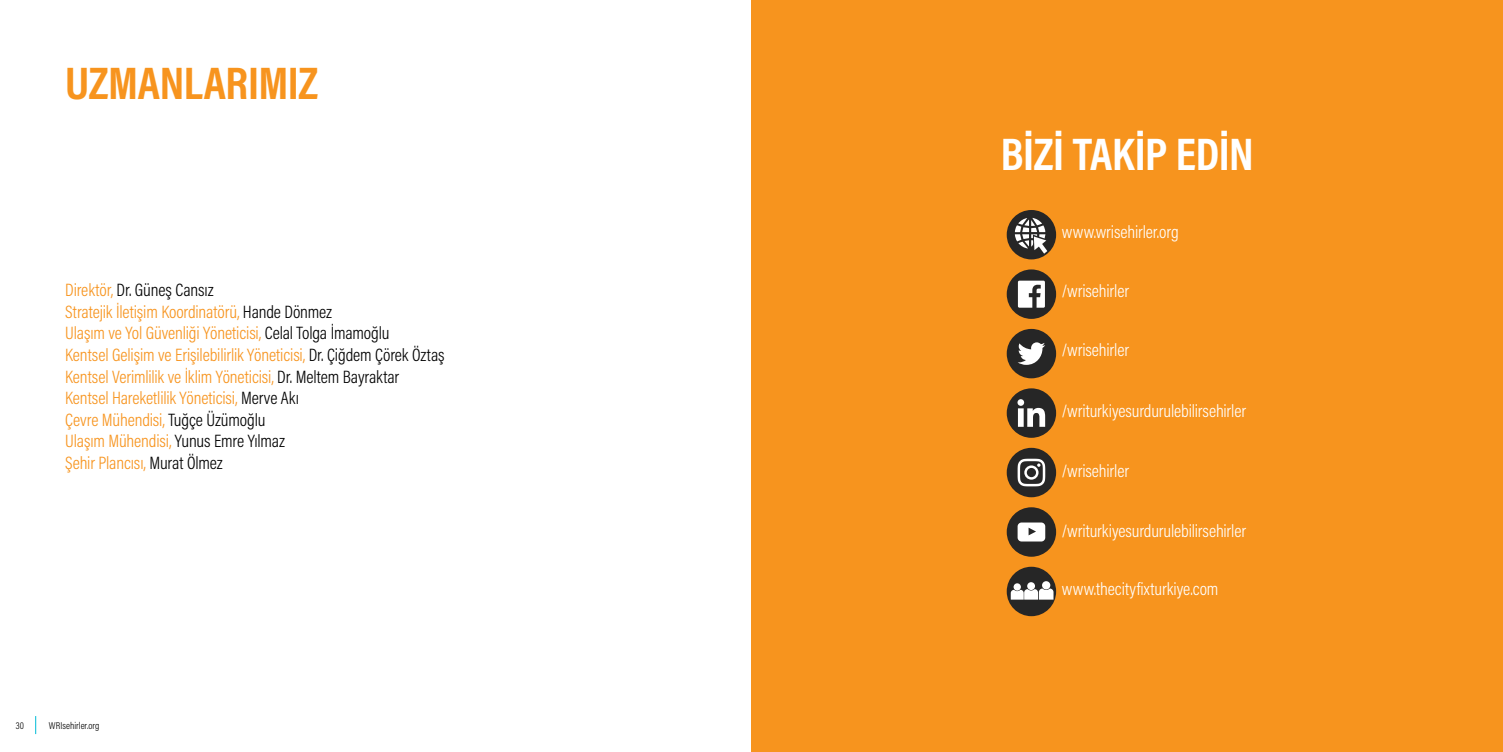
<style>
.page{position:relative;width:1503px;height:752px;background:#fff}
.page>*{position:absolute;margin:0;border:0;box-sizing:border-box;transform-origin:0 0}
.t1{font:700 46px "Acumin Pro Cond";letter-spacing:-.015em;color:#fff}
.t2{font:700 46px "Acumin Pro Cond";letter-spacing:-.01em;color:#f7941e}
.t3{font:300 18px/21.6px "Acumin Pro Cond";letter-spacing:-.005em;color:#f7941e}
.t4{font:300 18px "Acumin Pro Cond";letter-spacing:-.005em;color:#fff}
.t5{font:300 10px "Acumin Pro Cond";letter-spacing:.005em;color:#000}
.s1{color:#000}
</style>
<div class="page">
<svg style="left:35px;top:716px;width:1px;height:17px"></svg>
<div style="left:751px;top:0;width:751px;height:751px;background:#f7941e"></div>
<div style="left:1006px;top:507px;width:50px;height:49px;background:#262626;border-radius:50%"></div>
<svg style="left:1017px;top:522px;width:28px;height:19px"></svg>
<div style="left:1006px;top:566px;width:50px;height:50px;background:#262626;border-radius:50%"></div>
<div style="left:1006px;top:329px;width:50px;height:49px;background:#262626;border-radius:50%"></div>
<svg style="left:1018px;top:342px;width:27px;height:22px"></svg>
<div style="left:1006px;top:388px;width:50px;height:49px;background:#262626;border-radius:50%"></div>
<svg style="left:1017px;top:399px;width:28px;height:27px"></svg>
<div style="left:1006px;top:447px;width:50px;height:50px;background:#262626;border-radius:50%"></div>
<svg style="left:1017px;top:458px;width:28px;height:28px"></svg>
<div style="left:1006px;top:269px;width:50px;height:50px;background:#262626;border-radius:50%"></div>
<svg style="left:1017px;top:280px;width:27px;height:27px"></svg>
<div style="left:1006px;top:210px;width:50px;height:49px;background:#262626;border-radius:50%"></div>
<svg style="left:1014px;top:218px;width:33px;height:35px"></svg>
<div style="left:1013px;top:583px;width:7px;height:7px;background:#fff;border-radius:50%"></div>
<div style="left:1027px;top:582px;width:8px;height:7px;background:#fff;border-radius:50%"></div>
<svg style="left:1010px;top:588px;width:43px;height:11px"></svg>
<div style="left:1042px;top:581px;width:8px;height:8px;background:#fff;border-radius:50%"></div>
<h1 class="t2" style="left:65px;top:53px;width:254px">UZMANLARIMIZ</h1>
<p class="t3" style="left:65px;top:279px;width:381px">Direktör, <span class="s1">Dr. Güneş Cansız<br></span>Stratejik İletişim Koordinatörü, <span class="s1">Hande Dönmez<br></span>Ulaşım ve Yol Güvenliği Yöneticisi, <span class="s1">Celal Tolga İmamoğlu<br></span>Kentsel Gelişim ve Erişilebilirlik Yöneticisi, <span class="s1">Dr. Çiğdem Çörek Öztaş </span>Kentsel Verimlilik ve İklim Yöneticisi, <span class="s1">Dr. Meltem Bayraktar </span>Kentsel Hareketlilik Yöneticisi, <span class="s1">Merve Akı<br></span>Çevre Mühendisi, <span class="s1">Tuğçe Üzümoğlu<br></span>Ulaşım Mühendisi, <span class="s1">Yunus Emre Yılmaz<br></span>Şehir Plancısı, <span class="s1">Murat Ölmez</span></p>
<p class="t5" style="left:16px;top:718px;width:10px">30</p>
<p class="t5" style="left:49px;top:718px;width:52px">WRIsehirler.org</p>
<h1 class="t1" style="left:1000px;top:124px;width:254px">BİZİ TAKİP EDİN</h1>
<p class="t4" style="left:1061px;top:220px;width:118px">www.wrisehirler.org</p>
<p class="t4" style="left:1061px;top:279px;width:69px">/wrisehirler</p>
<p class="t4" style="left:1061px;top:338px;width:69px">/wrisehirler</p>
<p class="t4" style="left:1061px;top:399px;width:186px">/writurkiyesurdurulebilirsehirler</p>
<p class="t4" style="left:1061px;top:459px;width:69px">/wrisehirler</p>
<p class="t4" style="left:1061px;top:518px;width:186px">/writurkiyesurdurulebilirsehirler</p>
<p class="t4" style="left:1061px;top:577px;width:158px">www.thecityfixturkiye.com</p>
</div>
